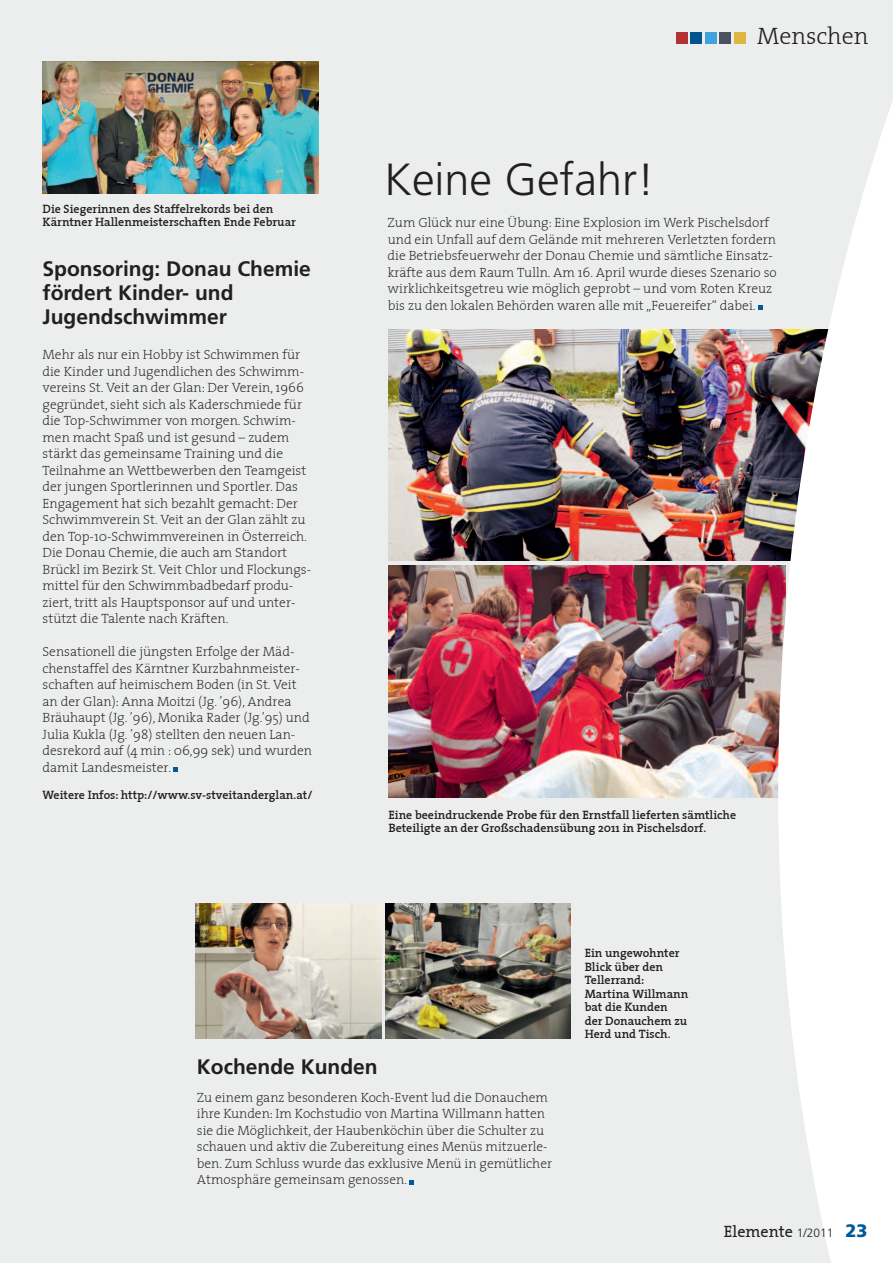
<style>
.page{position:relative;width:893px;height:1263px;background:#fff}
.page>*{position:absolute;margin:0;border:0;box-sizing:border-box;transform-origin:0 0}
.t1{font:300 45px "Frutiger";color:#231f20}
.t2{font:24px "The Serif Light Plain";color:#231f20}
.t3{font:700 21px/24px "Frutiger";color:#231f20}
.t4{font:16.2px "The Serif Plain";color:#231f20}
.t5{font:13.5px/16.5px "The Serif Extra Light Plain";color:#231f20}
.t6{font:12px/13.5px "The Serif Semi Bold Plain";color:#231f20}
.s1{font-family:"Frutiger";font-weight:300;font-size:12px}
.s2{font-family:"Frutiger";font-weight:900;font-size:18px;color:#00599b}
</style>
<div class="page">
<div style="left:0;top:0;width:778px;height:1263px;background:#ebeeec"></div>
<img style="left:196px;top:904px;width:185px;height:134px">
<img style="left:385px;top:904px;width:186px;height:134px">
<img style="left:388px;top:330px;width:390px;height:231px">
<img style="left:388px;top:565px;width:390px;height:232px">
<svg style="left:778px;top:0;width:115px;height:1263px"></svg>
<div style="left:676px;top:32px;width:11px;height:12px;background:#b53234"></div>
<div style="left:690px;top:32px;width:12px;height:12px;background:#01538e"></div>
<div style="left:705px;top:32px;width:11px;height:12px;background:#3fa4dc"></div>
<div style="left:719px;top:32px;width:12px;height:12px;background:#49535f"></div>
<div style="left:734px;top:32px;width:11px;height:12px;background:#deb740"></div>
<svg style="left:174px;top:767px;width:4px;height:5px"></svg>
<img style="left:43px;top:62px;width:276px;height:132px">
<svg style="left:410px;top:1180px;width:4px;height:4px"></svg>
<svg style="left:758px;top:305px;width:5px;height:5px"></svg>
<p class="t6" style="left:43px;top:201px;width:255px">Die Siegerinnen des Staffelrekords bei den<br>Kärntner Hallenmeisterschaften Ende Februar</p>
<h3 class="t3" style="left:43px;top:256px;width:270px">Sponsoring: Donau Chemie fördert Kinder- und<br>Jugendschwimmer</h3>
<p class="t5" style="left:43px;top:346px;width:270px">Mehr als nur ein Hobby ist Schwimmen für die Kinder und Jugendlichen des Schwimm&shy;vereins St. Veit an der Glan: Der Verein, 1966 gegründet, sieht sich als Kaderschmiede für die Top-Schwimmer von morgen. Schwim&shy;men macht Spaß und ist gesund – zudem stärkt das gemeinsame Training und die Teilnahme an Wettbewerben den Teamgeist der jungen Sportlerinnen und Sportler. Das Engagement hat sich bezahlt gemacht: Der Schwimmverein St. Veit an der Glan zählt zu den Top-10-Schwimmvereinen in Österreich.<br>Die Donau Chemie, die auch am Standort Brückl im Bezirk St. Veit Chlor und Flockungs&shy;mittel für den Schwimmbadbedarf produ&shy;ziert, tritt als Hauptsponsor auf und unter&shy;stützt die Talente nach Kräften.</p>
<p class="t5" style="left:43px;top:643px;width:271px">Sensationell die jüngsten Erfolge der Mäd&shy;chenstaffel des Kärntner Kurzbahnmeister&shy;schaften auf heimischem Boden (in St. Veit an der Glan): Anna Moitzi (Jg. ’96), Andrea Bräuhaupt (Jg. ’96), Monika Rader (Jg.’95) und Julia Kukla (Jg. ’98) stellten den neuen Lan&shy;desrekord auf (4 min : 06,99 sek) und wurden damit Landesmeister.</p>
<p class="t6" style="left:43px;top:788px;width:271px">Weitere Infos: http://www.sv-stveitanderglan.at/</p>
<h2 class="t2" style="left:757px;top:16px;width:113px">Menschen</h2>
<h1 class="t1" style="left:385px;top:154px;width:271px">Keine Gefahr!</h1>
<p class="t5" style="left:388px;top:214px;width:391px">Zum Glück nur eine Übung: Eine Explosion im Werk Pischelsdorf und ein Unfall auf dem Gelände mit mehreren Verletzten fordern die Betriebsfeuerwehr der Donau Chemie und sämtliche Einsatz&shy;kräfte aus dem Raum Tulln. Am 16. April wurde dieses Szenario so wirklichkeitsgetreu wie möglich geprobt – und vom Roten Kreuz bis zu den lokalen Behörden waren alle mit „Feuereifer“ dabei.</p>
<p class="t6" style="left:388px;top:808px;width:349px">Eine beeindruckende Probe für den Ernstfall lieferten sämtliche<br>Beteiligte an der Großschadensübung 2011 in Pischelsdorf.</p>
<p class="t6" style="left:585px;top:946px;width:105px">Ein ungewohnter<br>Blick über den<br>Tellerrand:<br>Martina Willmann bat die Kunden der Donauchem zu<br>Herd und Tisch.</p>
<h3 class="t3" style="left:197px;top:1055px;width:182px">Kochende Kunden</h3>
<p class="t5" style="left:197px;top:1088px;width:357px">Zu einem ganz besonderen Koch-Event lud die Donauchem ihre Kunden: Im Kochstudio von Martina Willmann hatten sie die Möglichkeit, der Haubenköchin über die Schulter zu schauen und aktiv die Zubereitung eines Menüs mitzuerle&shy;ben. Zum Schluss wurde das exklusive Menü in gemütlicher Atmosphäre gemeinsam genossen.</p>
<p class="t4" style="left:724px;top:1218px;width:145px">Elemente <span class="s1">1/2011</span> <span class="s2">23</span></p>
</div>
